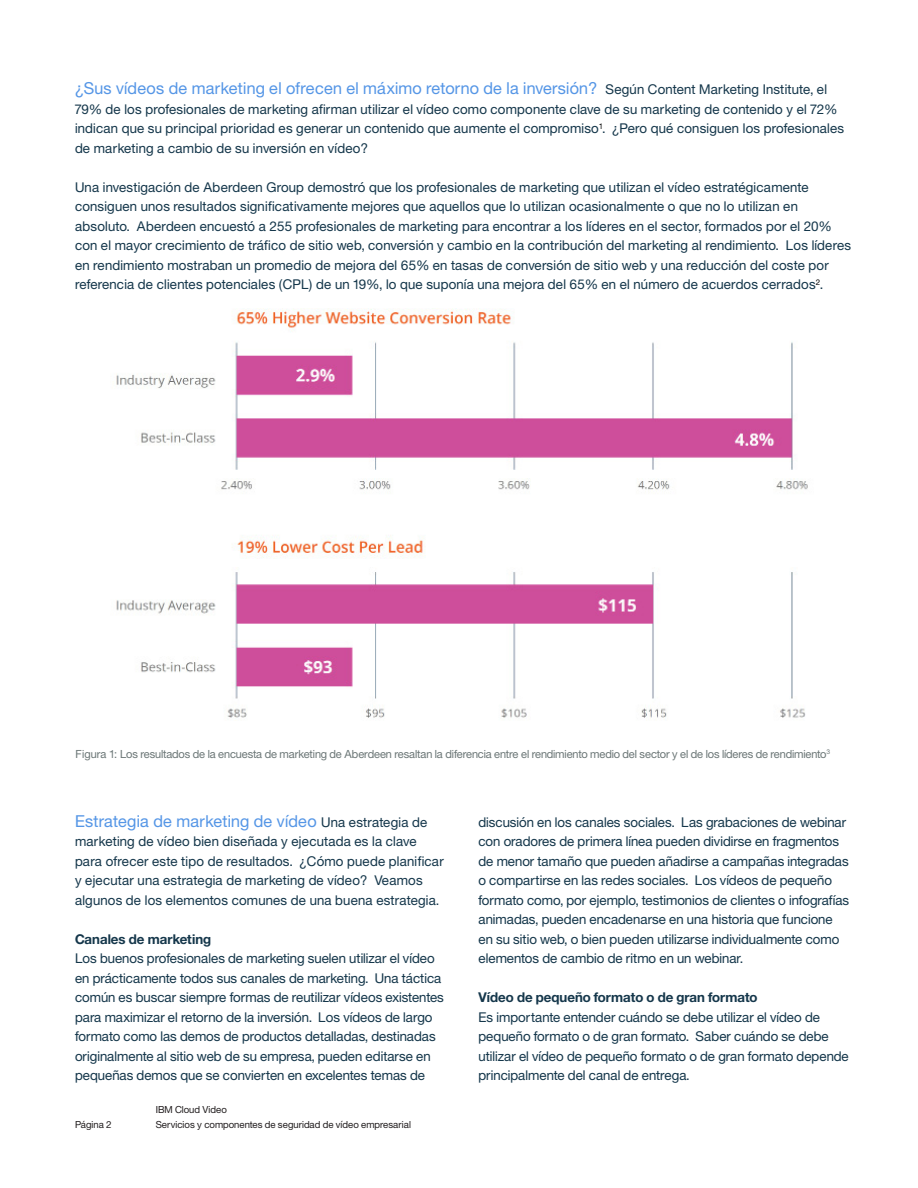
<style>
.page{position:relative;width:918px;height:1188px;background:#fff}
.page>*{position:absolute;margin:0;border:0;box-sizing:border-box;transform-origin:0 0}
.Headers_Body{font:16.5px "Helv Neue Romanfor IBM";letter-spacing:.015em;color:#5596e6}
.Headers_Body-2{font:13.5px/19.5px "Helv Neue Romanfor IBM";letter-spacing:.015em;color:#15374b}
.Body_First_Paragraph{font:13.5px/19.5px "Helv Neue Romanfor IBM";color:#15374b}
.Body_First_Paragraph-2{font:13.5px "Helv Neue Boldfor IBM";color:#15374b}
.t1{font:11.25px "Helv Neue Romanfor IBM";letter-spacing:-.01em;color:#6c7777}
.Page{font:9.75px/14.7px "Helv Neue Romanfor IBM";color:#231f20}
.s1{font-size:13.5px;color:#15374b}
</style>
<div class="page">
<img style="left:113px;top:308px;width:695px;height:410px">
<p class="Headers_Body" style="left:75px;top:78px;width:754px">¿Sus vídeos de marketing el ofrecen el máximo retorno de la inversión? <span class="s1">Según Content Marketing Institute, el</span></p>
<p class="Headers_Body-2" style="left:75px;top:99px;width:771px">79% de los profesionales de marketing afirman utilizar el vídeo como componente clave de su marketing de contenido y el 72% indican que su principal prioridad es generar un contenido que aumente el compromiso<sup>1</sup>. ¿Pero qué consiguen los profesionales de marketing a cambio de su inversión en vídeo?</p>
<p class="Headers_Body-2" style="left:75px;top:177px;width:778px">Una investigación de Aberdeen Group demostró que los profesionales de marketing que utilizan el vídeo estratégicamente consiguen unos resultados significativamente mejores que aquellos que lo utilizan ocasionalmente o que no lo utilizan en absoluto. Aberdeen encuestó a 255 profesionales de marketing para encontrar a los líderes en el sector, formados por el 20% con el mayor crecimiento de tráfico de sitio web, conversión y cambio en la contribución del marketing al rendimiento. Los líderes en rendimiento mostraban un promedio de mejora del 65% en tasas de conversión de sitio web y una reducción del coste por referencia de clientes potenciales (CPL) de un 19%, lo que suponía una mejora del 65% en el número de acuerdos cerrados<sup>2</sup>.</p>
<p class="t1" style="left:76px;top:747px;width:756px">Figura 1: Los resultados de la encuesta de marketing de Aberdeen resaltan la diferencia entre el rendimiento medio del sector y el de los líderes de rendimiento<sup>3</sup></p>
<p class="Headers_Body" style="left:75px;top:810px;width:354px">Estrategia de marketing de vídeo <span class="s1">Una estrategia de</span></p>
<p class="Headers_Body-2" style="left:75px;top:831px;width:370px">marketing de vídeo bien diseñada y ejecutada es la clave para ofrecer este tipo de resultados. ¿Cómo puede planificar y ejecutar una estrategia de marketing de vídeo? Veamos algunos de los elementos comunes de una buena estrategia.</p>
<p class="Body_First_Paragraph-2" style="left:75px;top:930px;width:138px">Canales de marketing</p>
<p class="Body_First_Paragraph" style="left:75px;top:948px;width:370px">Los buenos profesionales de marketing suelen utilizar el vídeo en prácticamente todos sus canales de marketing. Una táctica común es buscar siempre formas de reutilizar vídeos existentes para maximizar el retorno de la inversión. Los vídeos de largo formato como las demos de productos detalladas, destinadas originalmente al sitio web de su empresa, pueden editarse en pequeñas demos que se convierten en excelentes temas de</p>
<p class="Page" style="left:75px;top:1117px;width:38px">Página 2</p>
<p class="Page" style="left:156px;top:1102px;width:257px">IBM Cloud Video<br>Servicios y componentes de seguridad de vídeo empresarial</p>
<p class="Body_First_Paragraph" style="left:478px;top:812px;width:372px">discusión en los canales sociales. Las grabaciones de webinar con oradores de primera línea pueden dividirse en fragmentos de menor tamaño que pueden añadirse a campañas integradas o compartirse en las redes sociales. Los vídeos de pequeño formato como, por ejemplo, testimonios de clientes o infografías animadas, pueden encadenarse en una historia que funcione en su sitio web, o bien pueden utilizarse individualmente como elementos de cambio de ritmo en un webinar.</p>
<p class="Body_First_Paragraph-2" style="left:478px;top:989px;width:281px">Vídeo de pequeño formato o de gran formato</p>
<p class="Body_First_Paragraph" style="left:478px;top:1007px;width:372px">Es importante entender cuándo se debe utilizar el vídeo de pequeño formato o de gran formato. Saber cuándo se debe utilizar el vídeo de pequeño formato o de gran formato depende principalmente del canal de entrega.</p>
</div>
